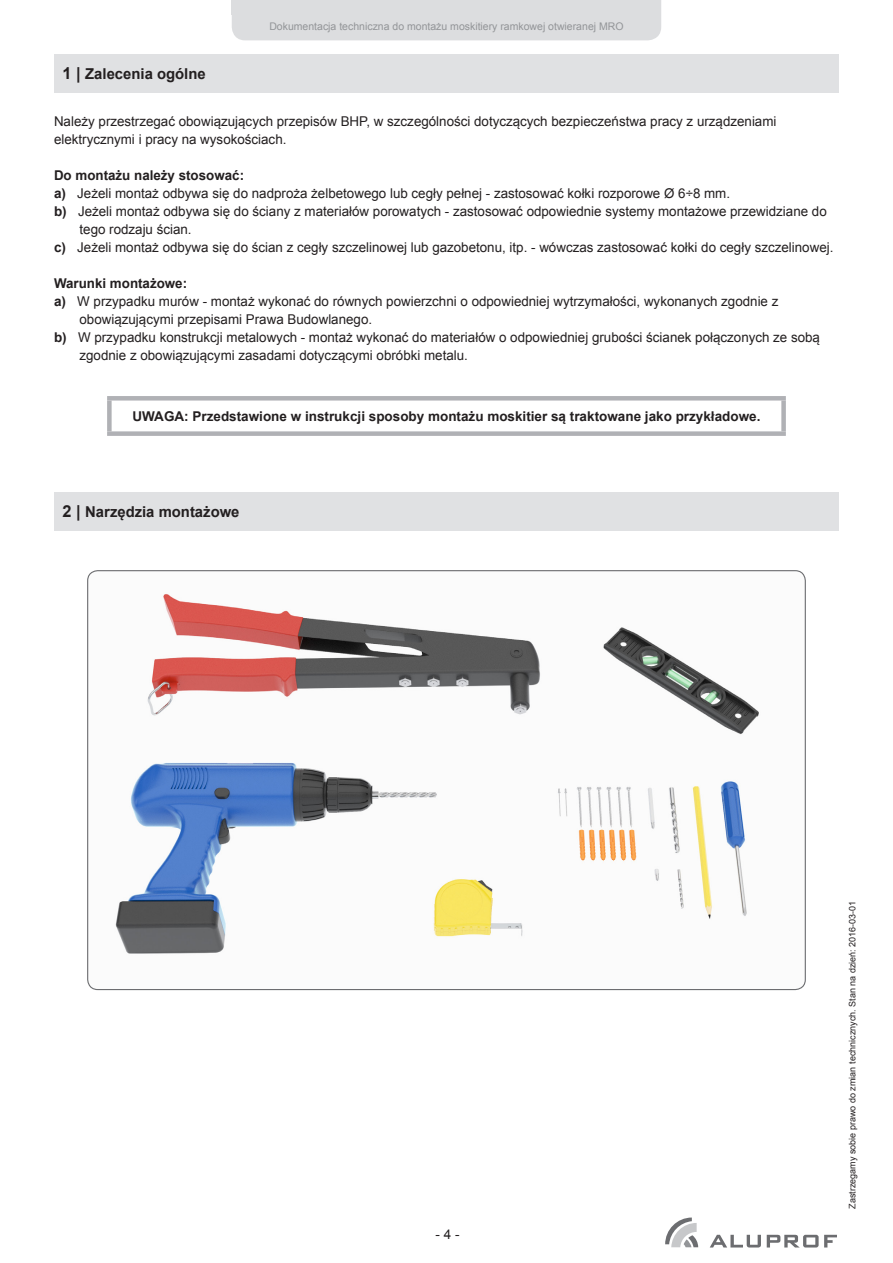
<style>
.page{position:relative;width:893px;height:1263px;background:#fff}
.page>*{position:absolute;margin:0;border:0;box-sizing:border-box;transform-origin:0 0}
.t1{font:700 15px "Arial";color:#231f20}
.t2{font:13.5px/18px "Arial";color:#231f20}
.t3{font:700 13.5px "Arial";color:#231f20}
.t4{font:10.5px "Arial";color:#939598}
.t5{font:9px "Arial";color:#231f20}
.s1{font-size:16.5px}
.s2{font-weight:700}
</style>
<div class="page">
<svg style="left:665px;top:1217px;width:33px;height:30px"></svg>
<svg style="left:710px;top:1235px;width:51px;height:12px"></svg>
<svg style="left:767px;top:1235px;width:70px;height:12px"></svg>
<div style="left:232px;top:0;width:429px;height:40px;background:#dcdddf"></div>
<div style="left:54px;top:54px;width:785px;height:38px;background:#e0e1e3"></div>
<div style="left:107px;top:396px;width:679px;height:5px;background:#b0b1b5"></div>
<div style="left:107px;top:401px;width:5px;height:30px;background:#b0b1b5"></div>
<div style="left:781px;top:401px;width:5px;height:30px;background:#b0b1b5"></div>
<div style="left:107px;top:431px;width:679px;height:5px;background:#b0b1b5"></div>
<div style="left:54px;top:492px;width:785px;height:38px;background:#e0e1e3"></div>
<img style="left:88px;top:571px;width:717px;height:418px">
<p class="t4" style="left:269px;top:19px;width:356px">Dokumentacja techniczna do montażu moskitiery ramkowej otwieranej MRO</p>
<p class="t1" style="left:63px;top:63px;width:145px"><span class="s1">1 |</span> Zalecenia ogólne</p>
<p class="t2" style="left:54px;top:112px;width:724px">Należy przestrzegać obowiązujących przepisów BHP, w szczególności dotyczących bezpieczeństwa pracy z urządzeniami</p>
<p class="t2" style="left:54px;top:130px;width:234px">elektrycznymi i pracy na wysokościach.</p>
<p class="t3" style="left:54px;top:166px;width:192px">Do montażu należy stosować:</p>
<p class="t2" style="left:54px;top:184px;width:678px"><span class="s2">a)</span> Jeżeli montaż odbywa się do nadproża żelbetowego lub cegły pełnej - zastosować kołki rozporowe Ø 6÷8 mm.</p>
<p class="t2" style="left:80px;top:202px;width:749px;text-indent:-26px"><span class="s2">b)</span> Jeżeli montaż odbywa się do ściany z materiałów porowatych - zastosować odpowiednie systemy montażowe przewidziane do tego rodzaju ścian.</p>
<p class="t2" style="left:54px;top:238px;width:781px"><span class="s2">c)</span> Jeżeli montaż odbywa się do ścian z cegły szczelinowej lub gazobetonu, itp. - wówczas zastosować kołki do cegły szczelinowej.</p>
<p class="t3" style="left:54px;top:274px;width:135px">Warunki montażowe:</p>
<p class="t2" style="left:80px;top:292px;width:700px;text-indent:-26px"><span class="s2">a)</span> W przypadku murów - montaż wykonać do równych powierzchni o odpowiedniej wytrzymałości, wykonanych zgodnie z obowiązującymi przepisami Prawa Budowlanego.</p>
<p class="t2" style="left:80px;top:328px;width:742px;text-indent:-26px"><span class="s2">b)</span> W przypadku konstrukcji metalowych - montaż wykonać do materiałów o odpowiedniej grubości ścianek połączonych ze sobą zgodnie z obowiązującymi zasadami dotyczącymi obróbki metalu.</p>
<p class="t3" style="left:133px;top:407px;width:629px">UWAGA: Przedstawione w instrukcji sposoby montażu moskitier są traktowane jako przykładowe.</p>
<p class="t1" style="left:63px;top:501px;width:179px"><span class="s1">2 |</span> Narzędzia montażowe</p>
<p class="t2" style="left:436px;top:1225px;width:26px">- 4 -</p>
<p class="t5" style="left:846px;top:1208px;width:309px;rotate:-90deg">Zastrzegamy sobie prawo do zmian technicznych. Stan na dzień: 2016-03-01</p>
</div>
